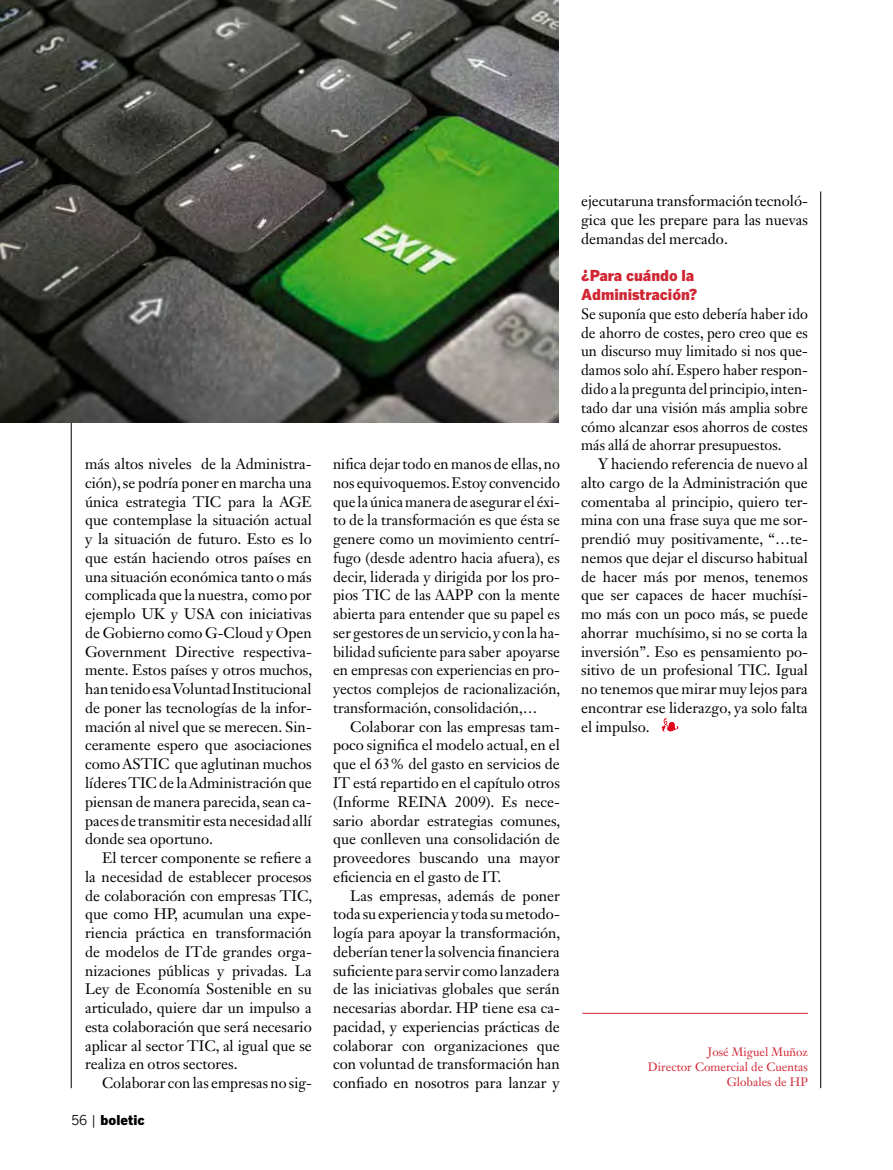
<style>
.page{position:relative;width:893px;height:1170px;background:#fff}
.page>*{position:absolute;margin:0;border:0;box-sizing:border-box;transform-origin:0 0}
.t1{font:15px/18.8px "Janson Text LT Std";color:#000;text-align:justify}
.t2{font:900 15px/18.8px "Benton Gothic";color:#d02734}
.t3{font:900 13.5px "Benton Gothic";color:#000}
.t4{font:12px/15px "Janson Text LT Std";color:#d02734;text-align:right}
.s1{font-weight:400}
</style>
<div class="page">
<hr style="left:71px;top:191px;width:1px;height:897px;background:#000">
<hr style="left:820px;top:191px;width:1px;height:897px;background:#000">
<svg style="left:662px;top:718px;width:16px;height:13px"></svg>
<img style="left:0;top:0;width:558px;height:422px">
<hr style="left:582px;top:1012px;width:226px;height:1px;background:#d02734">
<p class="t1" style="left:85px;top:454px;width:229px">más altos niveles de la Administra&shy;ción), se podría poner en marcha una única estrategia TIC para la AGE que contemplase la situación actual y la situación de futuro. Esto es lo que están haciendo otros países en una situación económica tanto o más complicada que la nuestra, como por ejemplo UK y USA con iniciativas de Gobierno como G-Cloud y Open Government Directive respectiva&shy;mente. Estos países y otros muchos, han tenido esa Voluntad Institucional de poner las tecnologías de la infor&shy;mación al nivel que se merecen. Sin&shy;ceramente espero que asociaciones como ASTIC que aglutinan muchos líderes TIC de la Administración que piensan de manera parecida, sean ca&shy;paces de transmitir esta necesidad allí donde sea oportuno.</p>
<p class="t1" style="left:85px;top:848px;width:229px;text-indent:17px">El tercer componente se refiere a la necesidad de establecer procesos de colaboración con empresas TIC, que como HP, acumulan una expe&shy;riencia práctica en transformación de modelos de ITde grandes orga&shy;nizaciones públicas y privadas. La Ley de Economía Sostenible en su articulado, quiere dar un impulso a esta colaboración que será necesario aplicar al sector TIC, al igual que se realiza en otros sectores.</p>
<p class="t1" style="left:102px;top:1073px;width:211px">Colaborar con las empresas no sig-</p>
<p class="t3" style="left:71px;top:1111px;width:75px"><span class="s1">56 |</span> boletic</p>
<p class="t1" style="left:333px;top:454px;width:229px">nifica dejar todo en manos de ellas, no nos equivoquemos. Estoy convencido que la única manera de asegurar el éxi&shy;to de la transformación es que ésta se genere como un movimiento centrí&shy;fugo (desde adentro hacia afuera), es decir, liderada y dirigida por los pro&shy;pios TIC de las AAPP con la mente abierta para entender que su papel es ser gestores de un servicio, y con la ha&shy;bilidad suficiente para saber apoyarse en empresas con experiencias en pro&shy;yectos complejos de racionalización, transformación, consolidación,…</p>
<p class="t1" style="left:333px;top:717px;width:229px;text-indent:17px">Colaborar con las empresas tam&shy;poco significa el modelo actual, en el que el 63% del gasto en servicios de IT está repartido en el capítulo otros (Informe REINA 2009). Es nece&shy;sario abordar estrategias comunes, que conlleven una consolidación de proveedores buscando una mayor eficiencia en el gasto de IT.</p>
<p class="t1" style="left:333px;top:885px;width:229px;text-indent:17px">Las empresas, además de poner toda su experiencia y toda su metodo&shy;logía para apoyar la transformación, deberían tener la solvencia financiera suficiente para servir como lanzadera de las iniciativas globales que serán necesarias abordar. HP tiene esa ca&shy;pacidad, y experiencias prácticas de colaborar con organizaciones que con voluntad de transformación han confiado en nosotros para lanzar y</p>
<p class="t1" style="left:581px;top:192px;width:228px">ejecutaruna transformación tecnoló&shy;gica que les prepare para las nuevas demandas del mercado.</p>
<p class="t2" style="left:581px;top:266px;width:118px">¿Para cuándo la<br>Administración?</p>
<p class="t1" style="left:581px;top:304px;width:228px">Se suponía que esto debería haber ido de ahorro de costes, pero creo que es un discurso muy limitado si nos que&shy;damos solo ahí. Espero haber respon&shy;dido a la pregunta del principio, inten&shy;tado dar una visión más amplia sobre cómo alcanzar esos ahorros de costes más allá de ahorrar presupuestos.</p>
<p class="t1" style="left:581px;top:454px;width:228px;text-indent:17px">Y haciendo referencia de nuevo al alto cargo de la Administración que comentaba al principio, quiero ter&shy;mina con una frase suya que me sor&shy;prendió muy positivamente, “…te&shy;nemos que dejar el discurso habitual de hacer más por menos, tenemos que ser capaces de hacer muchísi&shy;mo más con un poco más, se puede ahorrar muchísimo, si no se corta la inversión”. Eso es pensamiento po&shy;sitivo de un profesional TIC. Igual no tenemos que mirar muy lejos para encontrar ese liderazgo, ya solo falta el impulso.</p>
<p class="t4" style="left:648px;top:1044px;width:161px">José Miguel Muñoz<br>Director Comercial de Cuentas<br>Globales de HP</p>
</div>
